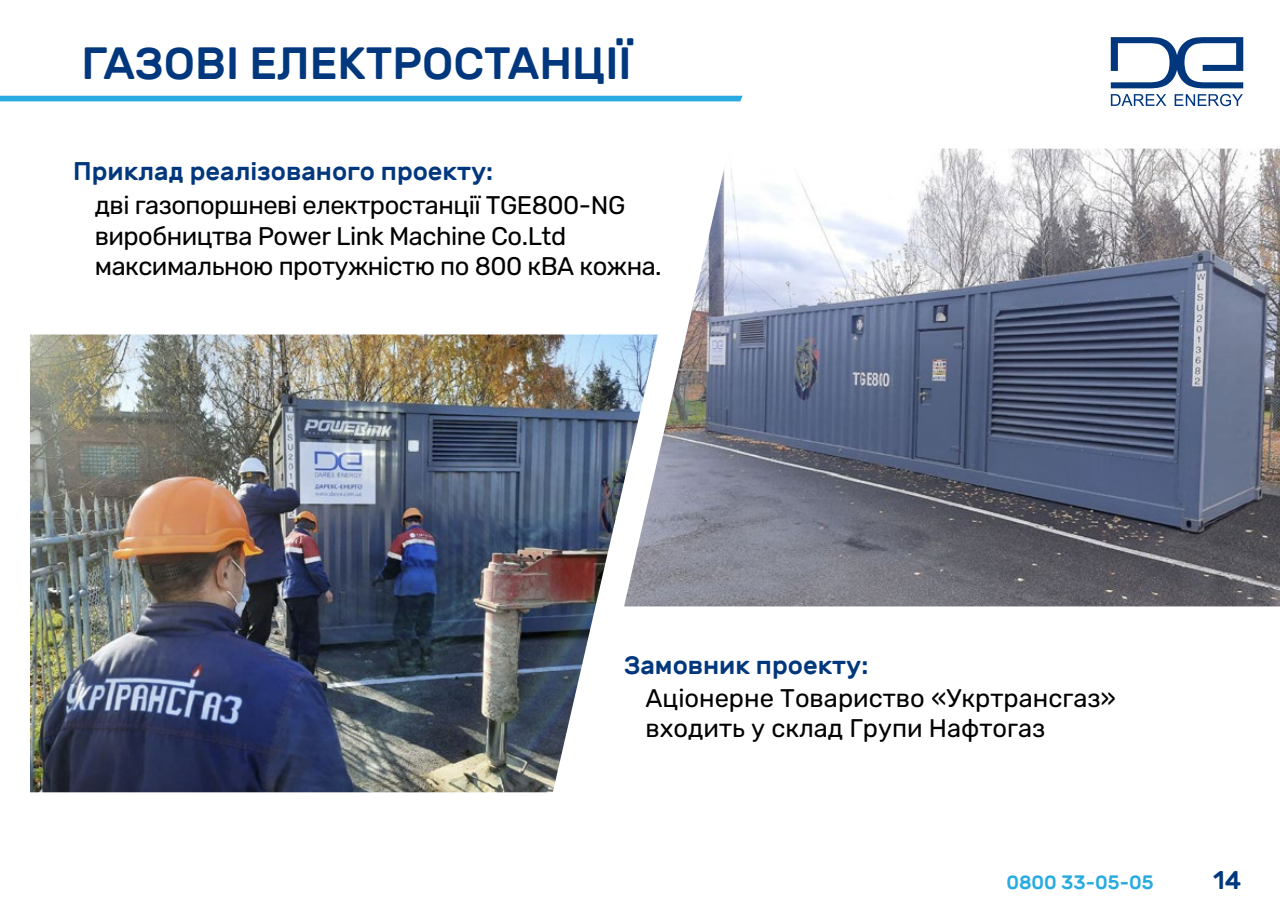
<style>
.page{position:relative;width:1280px;height:910px;background:#fff}
.page>*{position:absolute;margin:0;border:0;box-sizing:border-box;transform-origin:0 0}
.t1{font:500 45px "Rubik";color:#01377d}
.t2{font:25.5px/30.6px "Rubik";letter-spacing:-.02em;color:#000}
.t3{font:25.5px/30.6px "Rubik";color:#000}
.t4{font:500 25.5px "Rubik";color:#01377d}
.t5{font:500 19.35px "Rubik";color:#29abe2}
</style>
<div class="page">
<img style="left:658px;top:149px;width:622px;height:457px">
<svg style="left:1111px;top:94px;width:55px;height:12px"></svg>
<svg style="left:1174px;top:94px;width:69px;height:12px"></svg>
<svg style="left:1111px;top:37px;width:132px;height:51px"></svg>
<div style="left:0;top:96px;width:743px;height:5px;background:#29abe2"></div>
<img style="left:30px;top:334px;width:628px;height:458px">
<h1 class="t1" style="left:82px;top:38px;width:552px">ГАЗОВІ ЕЛЕКТРОСТАНЦІЇ</h1>
<p class="t4" style="left:73px;top:157px;width:421px">Приклад реалізованого проекту:</p>
<p class="t2" style="left:95px;top:191px;width:568px">дві газопоршневі електростанції TGE800-NG виробництва Power Link Machine Co.Ltd максимальною протужністю по 800 кВА кожна.</p>
<p class="t4" style="left:624px;top:651px;width:246px">Замовник проекту:</p>
<p class="t3" style="left:645px;top:683px;width:472px">Аціонерне Товариство «Укртрансгаз» входить у склад Групи Нафтогаз</p>
<p class="t5" style="left:1006px;top:871px;width:149px">0800 33-05-05</p>
<p class="t4" style="left:1213px;top:866px;width:30px">14</p>
</div>
